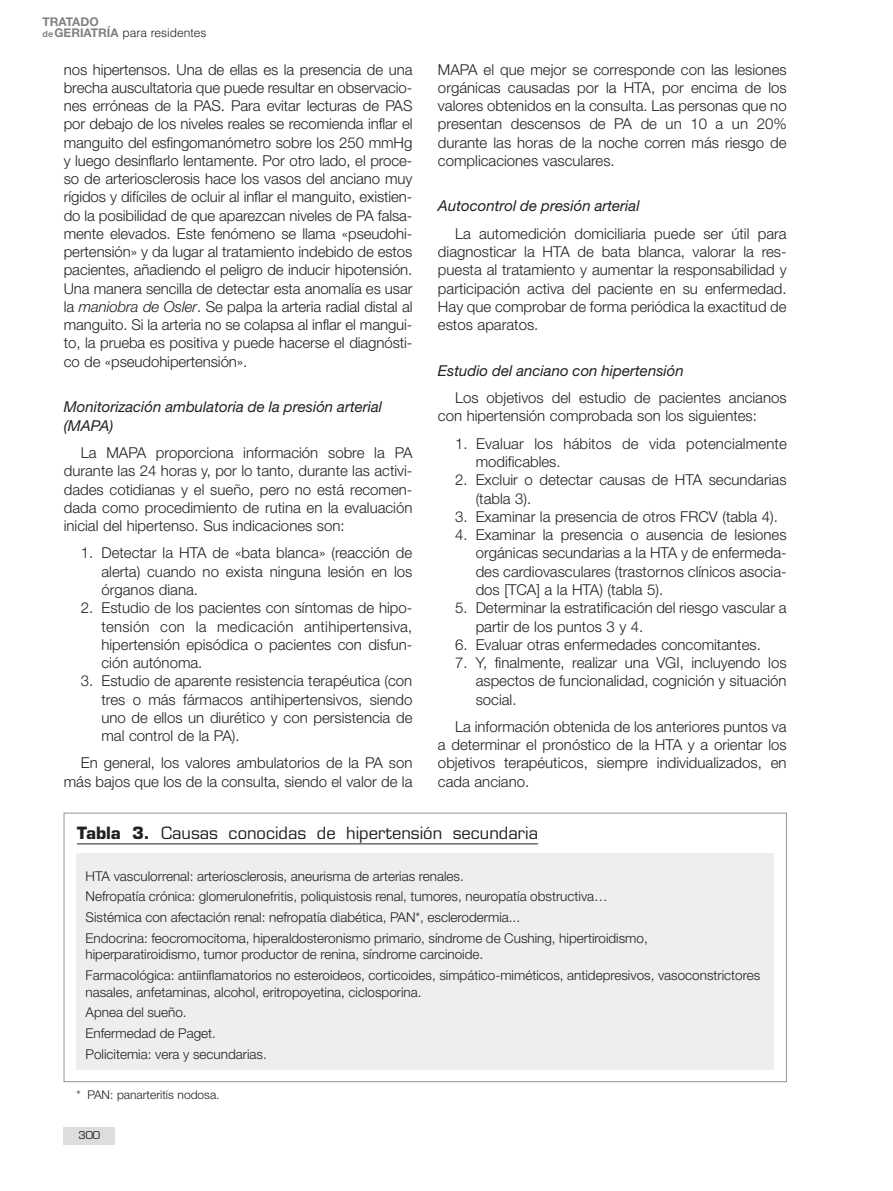
<style>
.page{position:relative;width:893px;height:1191px;background:#fff}
.page>*{position:absolute;margin:0;border:0;box-sizing:border-box;transform-origin:0 0}
.t1{font:16.5px "Eurostile";color:#231f20}
.t2{font:300 15px/18.3px "Helvetica Neue";color:#231f20;text-align:justify}
.t3{font:italic 15px/18.3px "Helvetica Neue";color:#231f20}
.t4{font:300 13.5px/20.7px "Helvetica Neue";color:#231f20}
.t5{font:300 12px "Helvetica";color:#231f20}
.t6{font:300 12px "Helvetica Neue";color:#231f20}
.t7{font:700 12px "Helvetica Neue";color:#808285}
.t8{font:10.5px "Eurostile";color:#231f20}
.s1{font-family:"Helvetica Neue";font-weight:700;font-size:9px;color:#808285}
.s2{font-family:"Helvetica Neue";font-weight:700;color:#808285}
.s3{font-style:italic}
.s4{font-weight:700}
</style>
<div class="page">
<div style="left:64px;top:1127px;width:51px;height:17px;background:#dcdddf"></div>
<div style="left:77px;top:853px;width:697px;height:217px;background:#eeeeef"></div>
<div style="left:64px;top:813px;width:723px;height:269px;border:1px solid #939598"></div>
<hr style="left:77px;top:843px;width:461px;height:1px;background:#231f20">
<p class="t7" style="left:43px;top:17px;width:58px">TRATADO</p>
<p class="t5" style="left:43px;top:28px;width:165px"><span class="s1">de</span><span class="s2">GERIATRÍA</span> para residentes</p>
<p class="t2" style="left:64px;top:61px;width:350px">nos hipertensos. Una de ellas es la presencia de una brecha auscultatoria que puede resultar en observacio&shy;nes erróneas de la PAS. Para evitar lecturas de PAS por debajo de los niveles reales se recomienda inflar el manguito del esfingomanómetro sobre los 250 mmHg y luego desinflarlo lentamente. Por otro lado, el proce&shy;so de arteriosclerosis hace los vasos del anciano muy rígidos y difíciles de ocluir al inflar el manguito, existien&shy;do la posibilidad de que aparezcan niveles de PA falsa&shy;mente elevados. Este fenómeno se llama «pseudohi&shy;pertensión» y da lugar al tratamiento indebido de estos pacientes, añadiendo el peligro de inducir hipotensión.<br>Una manera sencilla de detectar esta anomalía es usar la <span class="s3">maniobra de Osler</span>. Se palpa la arteria radial distal al manguito. Si la arteria no se colapsa al inflar el mangui&shy;to, la prueba es positiva y puede hacerse el diagnósti&shy;co de «pseudohipertensión».</p>
<p class="t3" style="left:64px;top:399px;width:320px">Monitorización ambulatoria de la presión arterial (MAPA)</p>
<p class="t2" style="left:64px;top:445px;width:350px;text-indent:17px">La MAPA proporciona información sobre la PA durante las 24 horas y, por lo tanto, durante las activi&shy;dades cotidianas y el sueño, pero no está recomen&shy;dada como procedimiento de rutina en la evaluación inicial del hipertenso. Sus indicaciones son:</p>
<p class="t2" style="left:101px;top:545px;width:312px;text-indent:-21px">1. Detectar la HTA de «bata blanca» (reacción de alerta) cuando no exista ninguna lesión en los órganos diana.</p>
<p class="t2" style="left:101px;top:600px;width:312px;text-indent:-21px">2. Estudio de los pacientes con síntomas de hipo&shy;tensión con la medicación antihipertensiva, hipertensión episódica o pacientes con disfun&shy;ción autónoma.</p>
<p class="t2" style="left:101px;top:673px;width:312px;text-indent:-21px">3. Estudio de aparente resistencia terapéutica (con tres o más fármacos antihipertensivos, siendo uno de ellos un diurético y con persistencia de mal control de la PA).</p>
<p class="t2" style="left:64px;top:755px;width:350px;text-align:right">En general, los valores ambulatorios de la PA son más bajos que los de la consulta, siendo el valor de la</p>
<p class="t2" style="left:438px;top:61px;width:350px">MAPA el que mejor se corresponde con las lesiones orgánicas causadas por la HTA, por encima de los valores obtenidos en la consulta. Las personas que no presentan descensos de PA de un 10 a un 20% durante las horas de la noche corren más riesgo de complicaciones vasculares.</p>
<p class="t3" style="left:438px;top:198px;width:203px">Autocontrol de presión arterial</p>
<p class="t2" style="left:438px;top:226px;width:350px;text-indent:17px">La automedición domiciliaria puede ser útil para diagnosticar la HTA de bata blanca, valorar la res&shy;puesta al tratamiento y aumentar la responsabilidad y participación activa del paciente en su enfermedad.<br>Hay que comprobar de forma periódica la exactitud de estos aparatos.</p>
<p class="t3" style="left:438px;top:363px;width:247px">Estudio del anciano con hipertensión</p>
<p class="t2" style="left:438px;top:390px;width:350px;text-indent:17px">Los objetivos del estudio de pacientes ancianos con hipertensión comprobada son los siguientes:</p>
<p class="t2" style="left:476px;top:436px;width:313px;text-indent:-21px">1. Evaluar los hábitos de vida potencialmente modificables.</p>
<p class="t2" style="left:476px;top:472px;width:312px;text-indent:-21px">2. Excluir o detectar causas de HTA secundarias (tabla 3).</p>
<p class="t2" style="left:455px;top:509px;width:325px">3. Examinar la presencia de otros FRCV (tabla 4).</p>
<p class="t2" style="left:476px;top:527px;width:312px;text-indent:-21px">4. Examinar la presencia o ausencia de lesiones orgánicas secundarias a la HTA y de enfermeda&shy;des cardiovasculares (trastornos clínicos asocia&shy;dos [TCA] a la HTA) (tabla 5).</p>
<p class="t2" style="left:476px;top:600px;width:312px;text-indent:-21px">5. Determinar la estratificación del riesgo vascular a partir de los puntos 3 y 4.</p>
<p class="t2" style="left:455px;top:636px;width:307px">6. Evaluar otras enfermedades concomitantes.</p>
<p class="t2" style="left:476px;top:655px;width:312px;text-indent:-21px">7. Y, finalmente, realizar una VGI, incluyendo los aspectos de funcionalidad, cognición y situación social.</p>
<p class="t2" style="left:438px;top:719px;width:350px;text-indent:17px">La información obtenida de los anteriores puntos va a determinar el pronóstico de la HTA y a orientar los objetivos terapéuticos, siempre individualizados, en cada anciano.</p>
<p class="t1" style="left:77px;top:826px;width:462px"><span class="s4">Tabla 3.</span> Causas conocidas de hipertensión secundaria</p>
<p class="t4" style="left:86px;top:866px;width:564px">HTA vasculorrenal: arteriosclerosis, aneurisma de arterias renales.<br>Nefropatía crónica: glomerulonefritis, poliquistosis renal, tumores, neuropatía obstructiva… Sistémica con afectación renal: nefropatía diabética, PAN*, esclerodermia...<br>Endocrina: feocromocitoma, hiperaldosteronismo primario, síndrome de Cushing, hipertiroidismo,</p>
<p class="t4" style="left:86px;top:945px;width:676px">hiperparatiroidismo, tumor productor de renina, síndrome carcinoide.<br>Farmacológica: antiinflamatorios no esteroideos, corticoides, simpático-miméticos, antidepresivos, vasoconstrictores</p>
<p class="t4" style="left:86px;top:982px;width:338px">nasales, anfetaminas, alcohol, eritropoyetina, ciclosporina.<br>Apnea del sueño.<br>Enfermedad de Paget.<br>Policitemia: vera y secundarias.</p>
<p class="t6" style="left:77px;top:1090px;width:145px">* PAN: panarteritis nodosa.</p>
<p class="t8" style="left:78px;top:1131px;width:23px">300</p>
</div>
